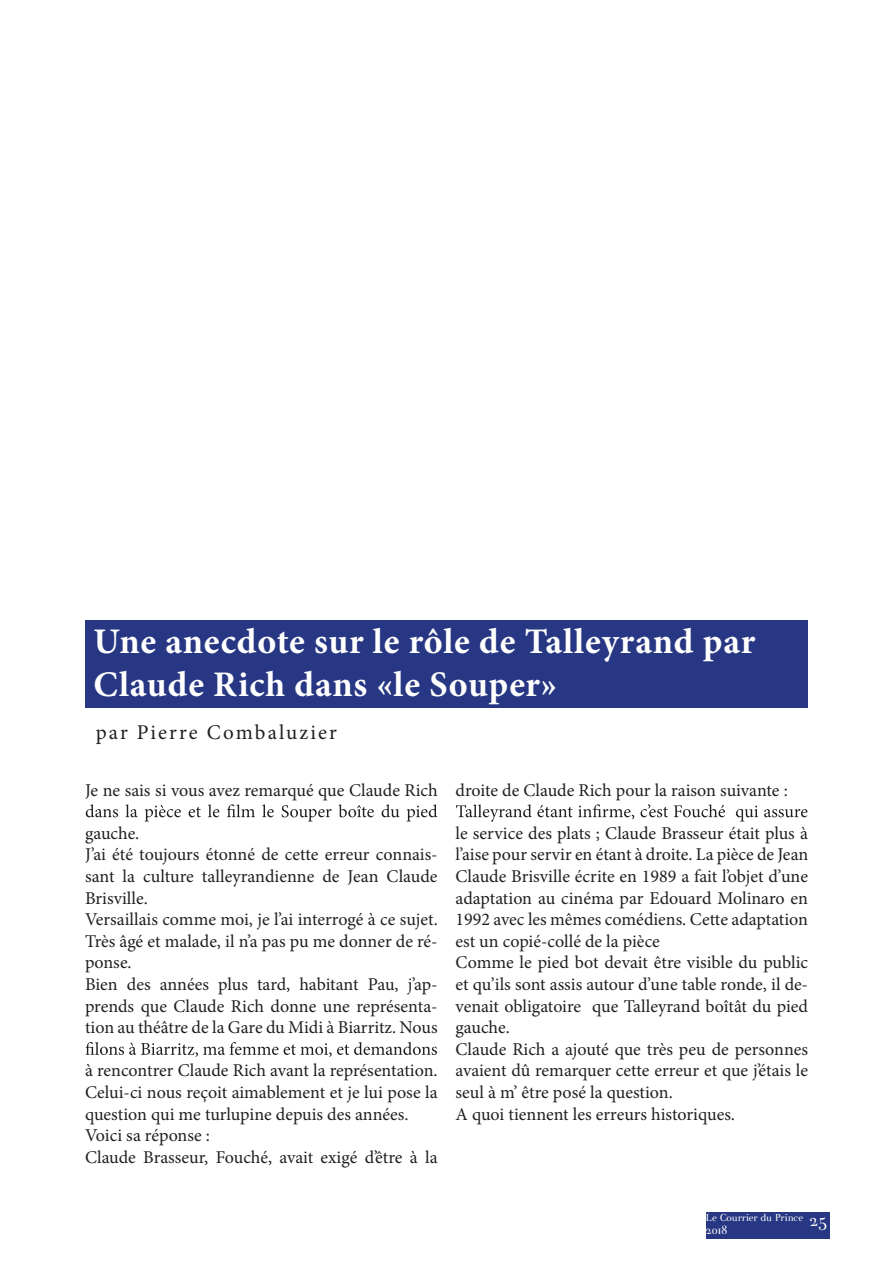
<style>
.page{position:relative;width:893px;height:1263px;background:#fff}
.page>*{position:absolute;margin:0;border:0;box-sizing:border-box;transform-origin:0 0}
.t1{font:700 36px/43.2px "Minion Pro";letter-spacing:.025em;color:#fff}
.t2{font:21px "Minion Pro";letter-spacing:.1em;color:#231f20}
.t3{font:18px/21.6px "Minion Pro";color:#231f20}
.t4{font:18px "Parma Petit";color:#fff}
.t5{font:12px/12.9px "Parma Petit";color:#fff}
</style>
<div class="page">
<div style="left:755px;top:1212px;width:75px;height:27px;background:#273783"></div>
<div style="left:706px;top:1212px;width:103px;height:27px;background:#273783"></div>
<div style="left:85px;top:621px;width:723px;height:87px;background:#273783"></div>
<svg style="left:86px;top:804px;width:351px;height:17px"></svg>
<svg style="left:85px;top:1042px;width:352px;height:15px"></svg>
<svg style="left:456px;top:804px;width:351px;height:18px"></svg>
<h1 class="t1" style="left:94px;top:619px;width:663px">Une anecdote sur le rôle de Talleyrand par<br>Claude Rich dans «le Souper»</h1>
<p class="t2" style="left:96px;top:718px;width:243px">par Pierre Combaluzier</p>
<p class="t3" style="left:85px;top:779px;width:354px">Je ne sais si vous avez remarqué que Claude Rich</p>
<p class="t3" style="left:85px;top:822px;width:354px">gauche.<br>J’ai été toujours étonné de cette erreur connais&shy;sant la culture talleyrandienne de Jean Claude Brisville.<br>Versaillais comme moi, je l’ai interrogé à ce sujet.<br>Très âgé et malade, il n’a pas pu me donner de ré&shy;ponse.<br>Bien des années plus tard, habitant Pau, j’ap&shy;prends que Claude Rich donne une représenta&shy;tion au théâtre de la Gare du Midi à Biarritz. Nous</p>
<p class="t3" style="left:85px;top:1060px;width:354px">à rencontrer Claude Rich avant la représentation.<br>Celui-ci nous reçoit aimablement et je lui pose la question qui me turlupine depuis des années.<br>Voici sa réponse :<br>Claude Brasseur, Fouché, avait exigé d’être à la</p>
<p class="t3" style="left:455px;top:779px;width:334px">droite de Claude Rich pour la raison suivante :</p>
<p class="t3" style="left:455px;top:822px;width:354px">le service des plats ; Claude Brasseur était plus à l’aise pour servir en étant à droite. La pièce de Jean Claude Brisville écrite en 1989 a fait l’objet d’une adaptation au cinéma par Edouard Molinaro en 1992 avec les mêmes comédiens. Cette adaptation est un copié-collé de la pièce<br>Comme le pied bot devait être visible du public et qu’ils sont assis autour d’une table ronde, il de&shy;venait obligatoire que Talleyrand boîtât du pied gauche.<br>Claude Rich a ajouté que très peu de personnes avaient dû remarquer cette erreur et que j’étais le seul à m’ être posé la question.<br>A quoi tiennent les erreurs historiques.</p>
<p class="t5" style="left:706px;top:1211px;width:99px">Le Courrier du Prince<br>2018</p>
<p class="t4" style="left:809px;top:1211px;width:19px">25</p>
</div>
